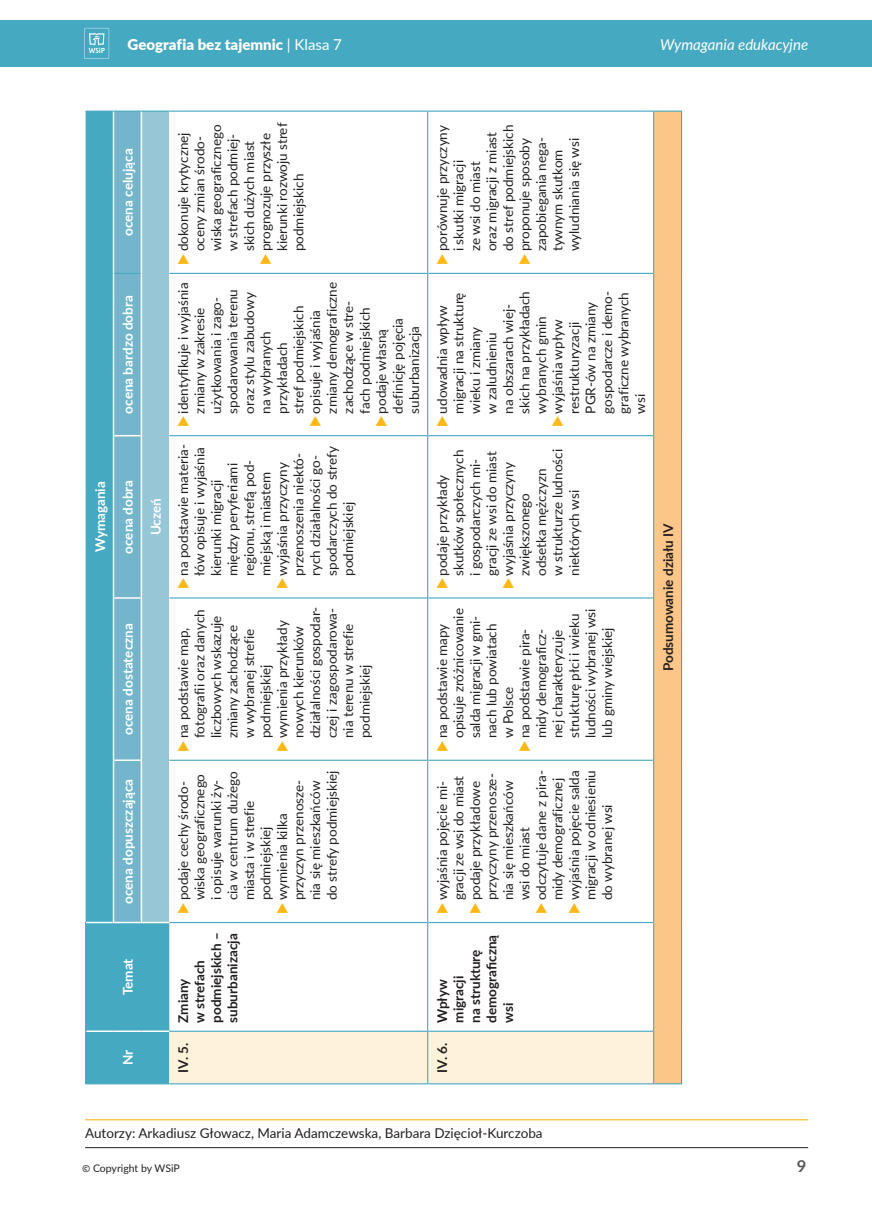
<style>
.page{position:relative;width:872px;height:1212px;background:#fff}
.page>*{position:absolute;margin:0;border:0;box-sizing:border-box;transform-origin:0 0}
.t1{font:700 16.5px "Lato";color:#57585a}
.t2{font:900 15px "Lato";color:#fff}
.t3{font:italic 15px "Lato";color:#fff}
.t4{font:13.5px/16.5px "Lato";color:#231f20}
.Tabela_główka{font:700 13.5px "Lato";color:#fff}
.Tabela_tekst__BEZ_WC{font:700 13.5px/16.5px "Lato";color:#231f20}
.Tabela_tekst__CENTER{font:700 13.5px "Lato";color:#231f20}
.t5{font:10.5px "Lato";letter-spacing:-.005em;color:#231f20}
.s1{font-weight:400}
.s2{font-family:"Agenda Pl";font-size:13.5px}
</style>
<div class="page">
<hr style="left:85px;top:1147px;width:723px;height:1px;background:#231f20">
<hr style="left:85px;top:1119px;width:723px;height:1px;background:#fcb814">
<div style="left:0;top:20px;width:872px;height:47px;background:#46a9c2"></div>
<svg style="left:84px;top:28px;width:25px;height:31px"></svg>
<div style="left:86px;top:923px;width:83px;height:107px;background:#46a9c2"></div>
<div style="left:653px;top:111px;width:28px;height:973px;background:#fdc689"></div>
<hr style="left:169px;top:760px;width:258px;height:1px;background:#46a9c2">
<hr style="left:169px;top:597px;width:258px;height:1px;background:#46a9c2">
<hr style="left:169px;top:435px;width:258px;height:1px;background:#46a9c2">
<hr style="left:427px;top:922px;width:1px;height:110px;background:#46a9c2">
<hr style="left:427px;top:760px;width:1px;height:162px;background:#46a9c2">
<hr style="left:427px;top:598px;width:1px;height:162px;background:#46a9c2">
<hr style="left:428px;top:760px;width:225px;height:1px;background:#46a9c2">
<hr style="left:427px;top:436px;width:1px;height:162px;background:#46a9c2">
<hr style="left:428px;top:597px;width:225px;height:1px;background:#46a9c2">
<hr style="left:427px;top:273px;width:1px;height:163px;background:#46a9c2">
<hr style="left:428px;top:435px;width:225px;height:1px;background:#46a9c2">
<hr style="left:427px;top:111px;width:1px;height:162px;background:#46a9c2">
<hr style="left:169px;top:922px;width:258px;height:1px;background:#46a9c2">
<hr style="left:428px;top:922px;width:225px;height:1px;background:#46a9c2">
<hr style="left:85px;top:1031px;width:1px;height:53px;background:#46a9c2">
<hr style="left:85px;top:922px;width:1px;height:109px;background:#46a9c2">
<hr style="left:169px;top:273px;width:258px;height:1px;background:#46a9c2">
<hr style="left:169px;top:111px;width:258px;height:1px;background:#46a9c2">
<hr style="left:428px;top:273px;width:225px;height:1px;background:#46a9c2">
<hr style="left:428px;top:111px;width:225px;height:1px;background:#46a9c2">
<svg style="left:86px;top:111px;width:83px;height:812px;background:#72b8cc"></svg>
<hr style="left:113px;top:760px;width:1px;height:163px;background:#fff">
<hr style="left:113px;top:598px;width:1px;height:162px;background:#fff">
<hr style="left:113px;top:436px;width:1px;height:162px;background:#fff">
<hr style="left:113px;top:273px;width:1px;height:163px;background:#fff">
<hr style="left:113px;top:112px;width:1px;height:161px;background:#fff">
<hr style="left:141px;top:760px;width:1px;height:163px;background:#fff">
<hr style="left:141px;top:598px;width:1px;height:162px;background:#fff">
<hr style="left:141px;top:436px;width:1px;height:162px;background:#fff">
<hr style="left:141px;top:273px;width:1px;height:163px;background:#fff">
<hr style="left:141px;top:112px;width:1px;height:161px;background:#fff">
<svg style="left:86px;top:1031px;width:595px;height:53px;background:#dee4d3"></svg>
<hr style="left:653px;top:922px;width:1px;height:109px;background:#46a9c2">
<hr style="left:653px;top:760px;width:1px;height:162px;background:#46a9c2">
<hr style="left:653px;top:598px;width:1px;height:162px;background:#46a9c2">
<hr style="left:653px;top:436px;width:1px;height:162px;background:#46a9c2">
<hr style="left:653px;top:273px;width:1px;height:163px;background:#46a9c2">
<hr style="left:653px;top:111px;width:1px;height:162px;background:#46a9c2">
<svg style="left:654px;top:111px;width:27px;height:1px"></svg>
<hr style="left:681px;top:1031px;width:1px;height:53px;background:#46a9c2">
<hr style="left:681px;top:922px;width:1px;height:109px;background:#46a9c2">
<hr style="left:681px;top:760px;width:1px;height:162px;background:#46a9c2">
<hr style="left:681px;top:598px;width:1px;height:162px;background:#46a9c2">
<hr style="left:681px;top:436px;width:1px;height:162px;background:#46a9c2">
<hr style="left:681px;top:273px;width:1px;height:163px;background:#46a9c2">
<hr style="left:681px;top:111px;width:1px;height:162px;background:#46a9c2">
<p class="t2" style="left:128px;top:33px;width:216px">Geografia bez tajemnic <span class="s1">| Klasa 7</span></p>
<p class="t3" style="left:660px;top:34px;width:150px">Wymagania edukacyjne</p>
<p class="Tabela_główka" style="left:118px;top:236px;width:89px;rotate:-90deg">ocena celująca</p>
<p class="Tabela_główka" style="left:118px;top:414px;width:120px;rotate:-90deg">ocena bardzo dobra</p>
<p class="Tabela_główka" style="left:90px;top:552px;width:73px;rotate:-90deg">Wymagania</p>
<p class="Tabela_główka" style="left:118px;top:554px;width:75px;rotate:-90deg">ocena dobra</p>
<p class="Tabela_główka" style="left:146px;top:535px;width:39px;rotate:-90deg">Uczeń</p>
<p class="Tabela_główka" style="left:118px;top:735px;width:113px;rotate:-90deg">ocena dostateczna</p>
<p class="Tabela_główka" style="left:118px;top:904px;width:126px;rotate:-90deg">ocena dopuszczająca</p>
<p class="Tabela_główka" style="left:118px;top:995px;width:38px;rotate:-90deg">Temat</p>
<p class="Tabela_główka" style="left:118px;top:1065px;width:17px;rotate:-90deg">Nr</p>
<p class="t4" style="left:174px;top:251px;width:128px;rotate:-90deg">dokonuje krytycznej oceny zmian środo&shy;wiska geograficznego w strefach podmiej&shy;skich dużych miast</p>
<p class="t4" style="left:257px;top:251px;width:130px;rotate:-90deg">prognozuje przyszłe kierunki rozwoju stref podmiejskich</p>
<p class="t4" style="left:174px;top:414px;width:132px;rotate:-90deg">identyfikuje i wyjaśnia zmiany w zakresie użytkowania i zago&shy;spodarowania terenu oraz stylu zabudowy na wybranych przykładach<br>stref podmiejskich</p>
<p class="t4" style="left:306px;top:414px;width:133px;rotate:-90deg">opisuje i wyjaśnia zmiany demograficzne zachodzące w stre&shy;fach podmiejskich</p>
<p class="t4" style="left:372px;top:414px;width:97px;rotate:-90deg">podaje własną definicję pojęcia suburbanizacja</p>
<p class="t4" style="left:174px;top:576px;width:133px;rotate:-90deg">na podstawie materia&shy;łów opisuje i wyjaśnia kierunki migracji między peryferiami regionu, strefą pod&shy;miejską i miastem</p>
<p class="t4" style="left:273px;top:576px;width:131px;rotate:-90deg">wyjaśnia przyczyny przenoszenia niektó&shy;rych działalności go&shy;spodarczych do strefy podmiejskiej</p>
<p class="t4" style="left:174px;top:738px;width:130px;rotate:-90deg">na podstawie map, fotografii oraz danych liczbowych wskazuje zmiany zachodzące<br>w wybranej strefie podmiejskiej</p>
<p class="t4" style="left:273px;top:738px;width:133px;rotate:-90deg">wymienia przykłady nowych kierunków działalności gospodar&shy;czej i zagospodarowa&shy;nia terenu w strefie podmiejskiej</p>
<p class="t4" style="left:174px;top:900px;width:130px;rotate:-90deg">podaje cechy środo&shy;wiska geograficznego i opisuje warunki ży&shy;cia w centrum dużego miasta i w strefie podmiejskiej</p>
<p class="t4" style="left:273px;top:900px;width:132px;rotate:-90deg">wymienia kilka przyczyn przenosze&shy;nia się mieszkańców do strefy podmiejskiej</p>
<p class="Tabela_tekst__BEZ_WC" style="left:174px;top:1023px;width:92px;rotate:-90deg">Zmiany<br>w strefach podmiejskich – suburbanizacja</p>
<p class="Tabela_tekst__CENTER" style="left:173px;top:1072px;width:31px;rotate:-90deg">IV. 5.</p>
<p class="t4" style="left:433px;top:251px;width:128px;rotate:-90deg">porównuje przyczyny i skutki migracji<br>ze wsi do miast<br>oraz migracji z miast do stref podmiejskich</p>
<p class="t4" style="left:516px;top:251px;width:116px;rotate:-90deg">proponuje sposoby zapobiegania nega&shy;tywnym skutkom wyludniania się wsi</p>
<p class="t4" style="left:433px;top:414px;width:124px;rotate:-90deg">udowadnia wpływ migracji na strukturę wieku i zmiany<br>w zaludnieniu<br>na obszarach wiej&shy;skich na przykładach wybranych gmin</p>
<p class="t4" style="left:549px;top:414px;width:124px;rotate:-90deg">wyjaśnia wpływ restrukturyzacji<br>PGR-ów na zmiany gospodarcze i demo&shy;graficzne wybranych wsi</p>
<p class="t4" style="left:433px;top:576px;width:127px;rotate:-90deg">podaje przykłady skutków społecznych i gospodarczych mi&shy;gracji ze wsi do miast</p>
<p class="t4" style="left:499px;top:576px;width:128px;rotate:-90deg">wyjaśnia przyczyny zwiększonego odsetka mężczyzn<br>w strukturze ludności niektórych wsi</p>
<p class="t4" style="left:433px;top:738px;width:131px;rotate:-90deg">na podstawie mapy opisuje zróżnicowanie salda migracji w gmi&shy;nach lub powiatach<br>w Polsce</p>
<p class="t4" style="left:516px;top:738px;width:131px;rotate:-90deg">na podstawie pira&shy;midy demograficz&shy;nej charakteryzuje strukturę płci i wieku ludności wybranej wsi lub gminy wiejskiej</p>
<p class="t4" style="left:433px;top:900px;width:126px;rotate:-90deg">wyjaśnia pojęcie mi&shy;gracji ze wsi do miast</p>
<p class="t4" style="left:466px;top:900px;width:129px;rotate:-90deg">podaje przykładowe przyczyny przenosze&shy;nia się mieszkańców wsi do miast</p>
<p class="t4" style="left:532px;top:900px;width:132px;rotate:-90deg">odczytuje dane z pira&shy;midy demograficznej</p>
<p class="t4" style="left:565px;top:900px;width:132px;text-align:justify;rotate:-90deg">wyjaśnia pojęcie salda migracji w odniesieniu do wybranej wsi</p>
<p class="Tabela_tekst__BEZ_WC" style="left:433px;top:1023px;width:89px;rotate:-90deg">Wpływ migracji<br>na strukturę demograficzną wsi</p>
<p class="Tabela_tekst__CENTER" style="left:432px;top:1072px;width:31px;rotate:-90deg">IV. 6.</p>
<p class="Tabela_tekst__CENTER" style="left:658px;top:671px;width:150px;rotate:-90deg">Podsumowanie działu IV</p>
<p class="t4" style="left:85px;top:1124px;width:459px">Autorzy: Arkadiusz Głowacz, Maria Adamczewska, Barbara Dzięcioł-Kurczoba</p>
<p class="t5" style="left:82px;top:1160px;width:99px"><span class="s2">©</span> Copyright by WSiP</p>
<p class="t1" style="left:796px;top:1153px;width:11px">9</p>
</div>
